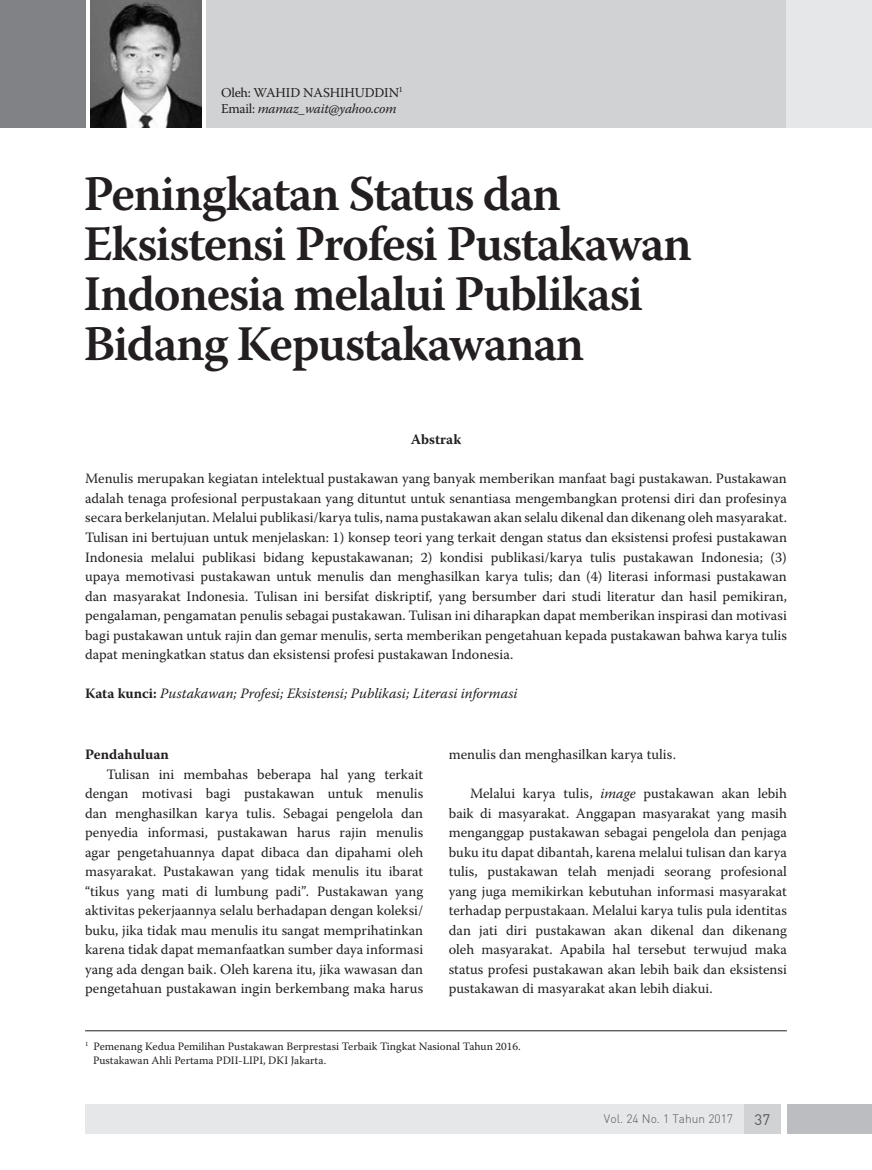
<style>
.page{position:relative;width:872px;height:1170px;background:#fff}
.page>*{position:absolute;margin:0;border:0;box-sizing:border-box;transform-origin:0 0}
.t1{font:600 49.5px "Warnock Pro";letter-spacing:-.03em;color:#231f20}
.t2{font:15px "DIN";color:#57585a}
.Default{font:14.25px/19.5px "Warnock Pro";color:#231f20;text-align:justify}
.Default-2{font:italic 14.25px "Warnock Pro";color:#231f20}
.Default-3{font:700 14.25px "Warnock Pro";color:#231f20}
.t3{font:italic 13.5px "Warnock Pro";letter-spacing:-.02em;color:#231f20}
.t4{font:13.5px "Warnock Pro";letter-spacing:-.01em;color:#231f20}
.t5{font:300 12px "DIN";color:#57585a}
.t6{font:11.25px "Warnock Pro";color:#231f20}
.s1{font-style:normal}
.s2{font-weight:700;font-style:normal}
.s3{font-style:italic}
</style>
<div class="page">
<div style="left:85px;top:1103px;width:696px;height:30px;background:#e6e7e9"></div>
<div style="left:744px;top:1103px;width:37px;height:30px;background:#d1d2d4"></div>
<div style="left:787px;top:1103px;width:85px;height:30px;background:#bcbdc0"></div>
<div style="left:0;top:0;width:234px;height:128px;background:linear-gradient(to bottom,#fff,#fff)"></div>
<div style="left:206px;top:0;width:666px;height:128px;background:#d1d2d4"></div>
<div style="left:0;top:0;width:85px;height:128px;background:#808285"></div>
<hr style="left:85px;top:1030px;width:702px;height:1px;background:#231f20">
<div style="left:787px;top:0;width:85px;height:128px;background:#e6e7e9"></div>
<img style="left:90px;top:0;width:111px;height:128px">
<p class="t4" style="left:221px;top:84px;width:183px">Oleh: WAHID NASHIHUDDIN<sup>1</sup></p>
<p class="t3" style="left:221px;top:100px;width:177px"><span class="s1">Email:</span> mamaz_wait@yahoo.com</p>
<p class="t1" style="left:84px;top:164px;width:479px">Peningkatan Status dan</p>
<p class="t1" style="left:84px;top:214px;width:610px">Eksistensi Profesi Pustakawan</p>
<p class="t1" style="left:84px;top:264px;width:561px">Indonesia melalui Publikasi</p>
<p class="t1" style="left:84px;top:314px;width:502px">Bidang Kepustakawanan</p>
<p class="Default-3" style="left:411px;top:431px;width:52px">Abstrak</p>
<p class="Default" style="left:85px;top:469px;width:703px">Menulis merupakan kegiatan intelektual pustakawan yang banyak memberikan manfaat bagi pustakawan. Pustakawan adalah tenaga profesional perpustakaan yang dituntut untuk senantiasa mengembangkan protensi diri dan profesinya secara berkelanjutan. Melalui publikasi/karya tulis, nama pustakawan akan selalu dikenal dan dikenang oleh masyarakat.<br>Tulisan ini bertujuan untuk menjelaskan: 1) konsep teori yang terkait dengan status dan eksistensi profesi pustakawan Indonesia melalui publikasi bidang kepustakawanan; 2) kondisi publikasi/karya tulis pustakawan Indonesia; (3) upaya memotivasi pustakawan untuk menulis dan menghasilkan karya tulis; dan (4) literasi informasi pustakawan dan masyarakat Indonesia. Tulisan ini bersifat diskriptif, yang bersumber dari studi literatur dan hasil pemikiran, pengalaman, pengamatan penulis sebagai pustakawan. Tulisan ini diharapkan dapat memberikan inspirasi dan motivasi bagi pustakawan untuk rajin dan gemar menulis, serta memberikan pengetahuan kepada pustakawan bahwa karya tulis dapat meningkatkan status dan eksistensi profesi pustakawan Indonesia.</p>
<p class="Default-2" style="left:85px;top:684px;width:434px"><span class="s2">Kata kunci:</span> Pustakawan; Profesi; Eksistensi; Publikasi; Literasi informasi</p>
<p class="Default-3" style="left:85px;top:746px;width:85px">Pendahuluan</p>
<p class="Default" style="left:85px;top:764px;width:340px;text-indent:21px">Tulisan ini membahas beberapa hal yang terkait dengan motivasi bagi pustakawan untuk menulis dan menghasilkan karya tulis. Sebagai pengelola dan penyedia informasi, pustakawan harus rajin menulis agar pengetahuannya dapat dibaca dan dipahami oleh masyarakat. Pustakawan yang tidak menulis itu ibarat “tikus yang mati di lumbung padi”<span class="s3">.</span> Pustakawan yang aktivitas pekerjaannya selalu berhadapan dengan koleksi/ buku, jika tidak mau menulis itu sangat memprihatinkan karena tidak dapat memanfaatkan sumber daya informasi yang ada dengan baik. Oleh karena itu, jika wawasan dan pengetahuan pustakawan ingin berkembang maka harus</p>
<p class="Default" style="left:449px;top:744px;width:229px">menulis dan menghasilkan karya tulis.</p>
<p class="Default" style="left:449px;top:783px;width:340px;text-indent:21px">Melalui karya tulis, <span class="s3">image</span> pustakawan akan lebih baik di masyarakat. Anggapan masyarakat yang masih menganggap pustakawan sebagai pengelola dan penjaga buku itu dapat dibantah, karena melalui tulisan dan karya tulis, pustakawan telah menjadi seorang profesional yang juga memikirkan kebutuhan informasi masyarakat terhadap perpustakaan. Melalui karya tulis pula identitas dan jati diri pustakawan akan dikenal dan dikenang oleh masyarakat. Apabila hal tersebut terwujud maka status profesi pustakawan akan lebih baik dan eksistensi pustakawan di masyarakat akan lebih diakui.</p>
<p class="t6" style="left:85px;top:1039px;width:437px"><sup>1</sup> Pemenang Kedua Pemilihan Pustakawan Berprestasi Terbaik Tingkat Nasional Tahun 2016.</p>
<p class="t6" style="left:93px;top:1053px;width:235px">Pustakawan Ahli Pertama PDII-LIPI, DKI Jakarta.</p>
<p class="t5" style="left:604px;top:1111px;width:131px">Vol. 24 No. 1 Tahun 2017</p>
<p class="t2" style="left:754px;top:1110px;width:17px">37</p>
</div>
